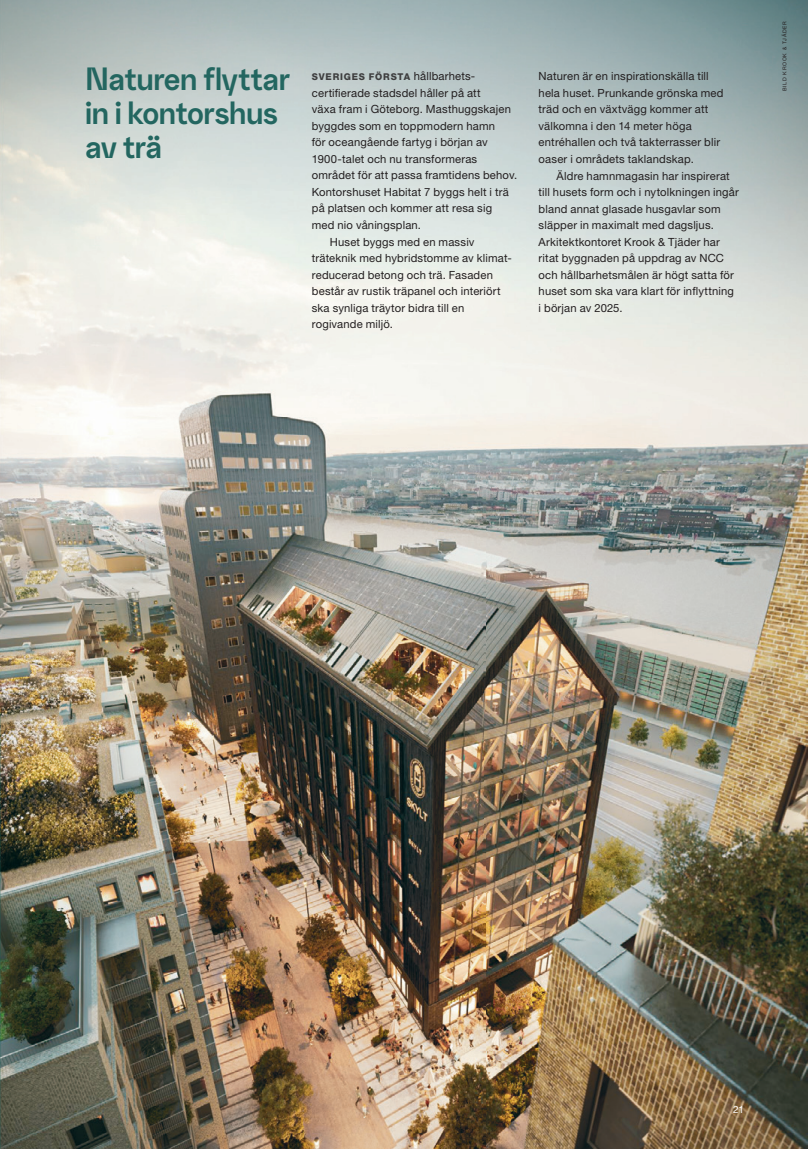
<style>
.page{position:relative;width:808px;height:1149px;background:#fff}
.page>*{position:absolute;margin:0;border:0;box-sizing:border-box;transform-origin:0 0}
.t1{font:700 32.25px/33.8px "SCA Sans";letter-spacing:-.015em;color:#236660}
.t2{font:11.25px/16.5px "Helvetica Neue LT Std";letter-spacing:.015em;color:#231f20}
.t3{font:10.05px "Helvetica Neue LT Std";color:#fff}
.t4{font:800 9.3px "Helvetica Neue LT Std";letter-spacing:.09em;color:#3e3e3f}
.t5{font:5.25px "Helvetica Neue LT Std";letter-spacing:.13em;color:#231f20}
.s1{font-weight:400;font-size:11.25px;color:#231f20}
</style>
<div class="page">
<img style="left:0;top:0;width:808px;height:1148px">
<h1 class="t1" style="left:85px;top:59px;width:207px">Naturen flyttar in i kontorshus av trä</h1>
<p class="t4" style="left:312px;top:71px;width:165px">SVERIGES FÖRSTA <span class="s1">hållbarhets-</span></p>
<p class="t2" style="left:312px;top:84px;width:170px">certifierade stadsdel håller på att</p>
<p class="t2" style="left:312px;top:101px;width:201px">växa fram i Göteborg. Masthuggskajen</p>
<p class="t2" style="left:312px;top:117px;width:185px">byggdes som en toppmodern hamn</p>
<p class="t2" style="left:312px;top:134px;width:177px">för oceangående fartyg i början av</p>
<p class="t2" style="left:312px;top:150px;width:167px">1900-talet och nu transformeras</p>
<p class="t2" style="left:312px;top:167px;width:207px">området för att passa framtidens behov.</p>
<p class="t2" style="left:312px;top:183px;width:198px">Kontorshuset Habitat 7 byggs helt i trä</p>
<p class="t2" style="left:312px;top:200px;width:182px">på platsen och kommer att resa sig</p>
<p class="t2" style="left:312px;top:216px;width:111px">med nio våningsplan.</p>
<p class="t2" style="left:330px;top:233px;width:146px">Huset byggs med en massiv</p>
<p class="t2" style="left:312px;top:249px;width:201px">trä teknik med hybridstomme av klimat-</p>
<p class="t2" style="left:312px;top:266px;width:183px">reducerad betong och trä. Fasaden</p>
<p class="t2" style="left:312px;top:282px;width:190px">består av rustik träpanel och interiört</p>
<p class="t2" style="left:312px;top:299px;width:154px">ska synliga träytor bidra till en</p>
<p class="t2" style="left:312px;top:315px;width:83px">rogivande miljö.</p>
<p class="t2" style="left:539px;top:68px;width:186px">Naturen är en inspirationskälla till hela huset. Prunkande grönska med träd och en växtvägg kommer att välkomna i den 14 meter höga entréhallen och två takterrasser blir oaser i områdets taklandskap.</p>
<p class="t2" style="left:539px;top:167px;width:202px;text-indent:18px">Äldre hamnmagasin har inspirerat till husets form och i nytolkningen ingår bland annat glasade husgavlar som släpper in maximalt med dagsljus.<br>Arkitektkontoret Krook &amp; Tjäder har ritat byggnaden på uppdrag av NCC och hållbarhetsmålen är högt satta för huset som ska vara klart för inflyttning i början av 2025.</p>
<p class="t5" style="left:781px;top:91px;width:71px;rotate:-90deg">BILD KROOK &amp; TJÄDER</p>
<p class="t3" style="left:733px;top:1103px;width:13px">21</p>
</div>
